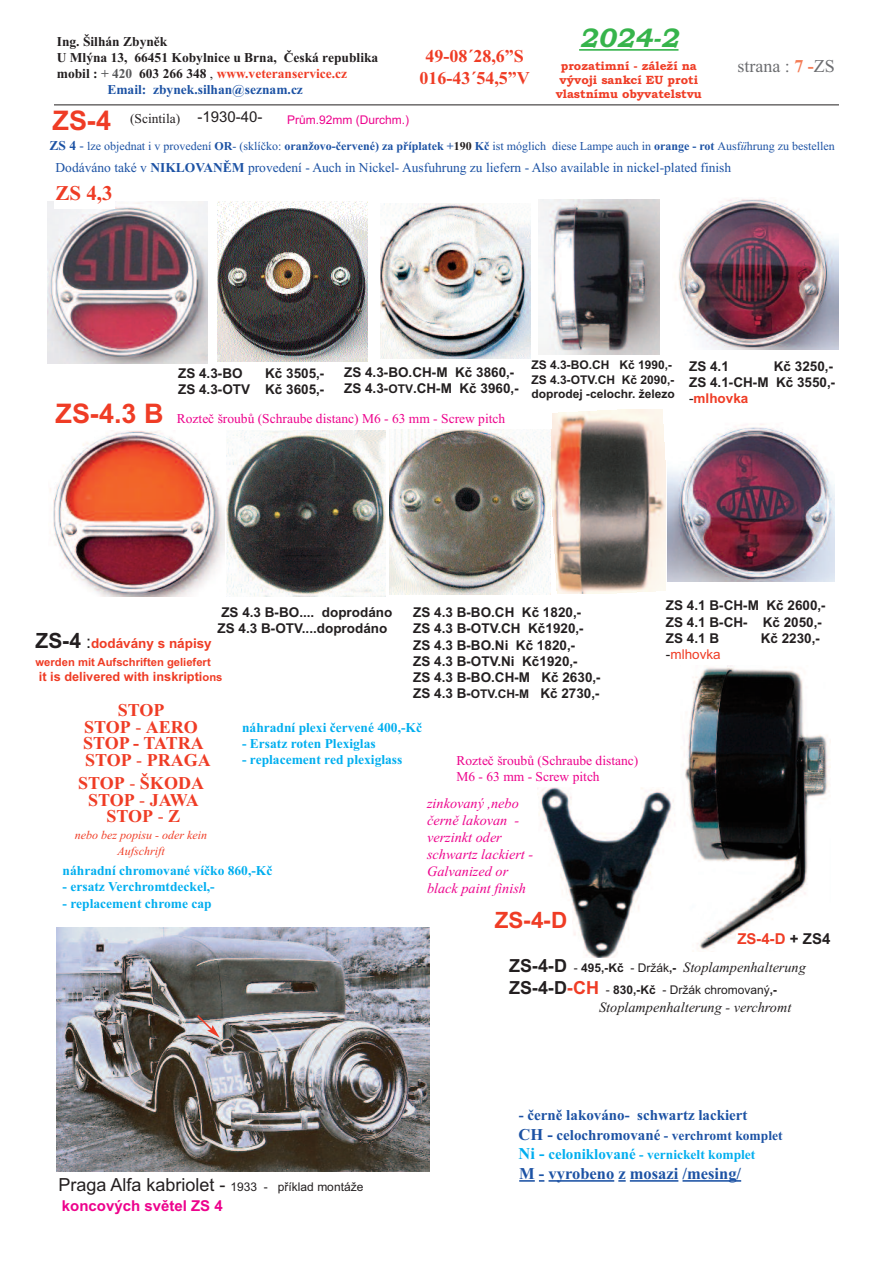
<style>
.page{position:relative;width:893px;height:1263px;background:#fff}
.page>*{position:absolute;margin:0;border:0;box-sizing:border-box;transform-origin:0 0}
.t1{font:700 27px "Arial";color:#ef3c25}
.t2{font:italic 700 27px "Bookman Old Style";color:#36b44b}
.t3{font:700 22.5px "Arial";color:#ef3c25}
.t4{font:700 21px "Times New Roman";color:#ef3c25}
.t5{font:700 18px/16.5px "Times New Roman";color:#ef3c25;text-align:center}
.t6{font:18px "Arial";color:#231f20}
.t7{font:18px "Times New Roman";color:#6c6d70}
.t8{font:700 16.5px "Times New Roman";color:#1c52a4}
.t9{font:700 15px "Times New Roman";color:#1c52a4}
.t10{font:700 15px "Arial";color:#ed028c}
.t11{font:700 15px "Arial";color:#ef3c25}
.t12{font:15px "Arial";color:#231f20}
.t13{font:italic 14.25px/17.1px "Times New Roman";color:#ed028c}
.t14{font:italic 14.25px "Times New Roman";color:#231f20}
.t15{font:700 13.5px/16.2px "Arial";color:#231f20}
.t16{font:700 13.5px/19.8px "Times New Roman";color:#00aeef}
.t17{font:13.5px "Times New Roman";color:#1c52a4}
.t18{font:13.5px/16.2px "Times New Roman";color:#ed028c}
.t19{font:700 13.5px "Times New Roman";color:#231f20}
.t20{font:700 13.5px "Times New Roman";color:#ef3c25}
.t21{font:700 13.5px "Times New Roman";color:#1c52a4}
.t22{font:700 13.5px "Arial";color:#ef3c25}
.t23{font:13.5px "Times New Roman";color:#231f20}
.t24{font:13.5px "Arial";color:#ef3c25}
.t25{font:700 12.75px "Arial";color:#ef3c25}
.t26{font:12px "Times New Roman";color:#1c52a4}
.t27{font:700 12px/14.4px "Arial";color:#231f20}
.t28{font:700 12px/14.4px "Bookman Old Style";color:#ef3c25;text-align:center}
.t29{font:12px "Arial";color:#231f20}
.t30{font:italic 12px/16.5px "Times New Roman";color:#ef3c25;text-align:center}
.t31{font:12px "Arial";color:#ed028c}
.t32{font:700 11.25px "Arial";color:#ef3c25}
.s1{color:#231f20}
.s2{color:#57585a}
.s3{font-weight:400;color:#231f20}
.s4{font-weight:700;color:#f47c56}
.s5{font-weight:700}
.s6{font-weight:700;font-size:13.5px}
.s7{font-size:13.5px}
.s8{font-weight:700;color:#231f20}
.s9{font-style:italic}
.s10{font-size:12px}
.s11{font-weight:400}
.s12{color:#ef3c25}
.s13{font-size:21px;color:#231f20}
.s14{font-weight:400;font-size:18px;color:#231f20}
.s15{font-size:11.25px}
.s16{font-family:"Arial";font-weight:700;font-style:normal;font-size:18px}
.s17{font-family:"Arial";font-style:normal;font-size:12px}
.s18{font-family:"Arial";font-weight:700;font-style:normal;font-size:12px}
.s19{font-weight:700;font-size:18px}
.s20{font-weight:700;font-size:18px;color:#ef3c25}
.s21{font-size:16.5px;color:#1c52a4}
.s22{font-size:15px;color:#1c52a4}
.s23{color:#1c52a4}
.s24{font-size:16.5px}
.s25{font-size:15px}
</style>
<div class="page">
<hr style="left:54px;top:104px;width:785px;height:1px;background:#231f20">
<img style="left:550px;top:410px;width:115px;height:184px">
<img style="left:380px;top:203px;width:151px;height:155px">
<img style="left:217px;top:201px;width:151px;height:160px">
<svg style="left:519px;top:1180px;width:25px;height:2px"></svg>
<hr style="left:549px;top:1180px;width:65px;height:2px;background:#1c52a4">
<svg style="left:618px;top:1180px;width:8px;height:2px"></svg>
<hr style="left:630px;top:1180px;width:48px;height:2px;background:#1c52a4">
<hr style="left:682px;top:1180px;width:59px;height:2px;background:#1c52a4">
<img style="left:389px;top:429px;width:161px;height:165px">
<img style="left:227px;top:431px;width:159px;height:165px">
<div style="left:175px;top:412px;width:377px;height:17px;background:#fff"></div>
<img style="left:682px;top:666px;width:148px;height:286px">
<img style="left:537px;top:787px;width:138px;height:171px">
<div style="left:493px;top:910px;width:79px;height:26px;background:#fff"></div>
<div style="left:736px;top:932px;width:103px;height:18px;background:#fff"></div>
<div style="left:426px;top:796px;width:112px;height:107px;background:#fff"></div>
<img style="left:48px;top:202px;width:160px;height:162px">
<img style="left:50px;top:431px;width:174px;height:166px">
<div style="left:54px;top:184px;width:61px;height:25px;background:#fff"></div>
<img style="left:539px;top:200px;width:120px;height:154px">
<img style="left:675px;top:198px;width:163px;height:152px">
<img style="left:668px;top:424px;width:166px;height:158px">
<img style="left:57px;top:927px;width:372px;height:245px">
<svg style="left:196px;top:1013px;width:24px;height:24px"></svg>
<hr style="left:579px;top:49px;width:99px;height:2px;background:#36b44b">
<p class="t19" style="left:57px;top:33px;width:112px">Ing. Šilhán Zbyněk</p>
<p class="t19" style="left:57px;top:49px;width:323px">U Mlýna 13, 66451 Kobylnice u Brna, Česká republika</p>
<p class="t20" style="left:57px;top:66px;width:292px"><span class="s1">mobil :</span> <span class="s2">+ 420</span> <span class="s1">603 266 348</span> <span class="s3">,</span> www.veteranservice.cz</p>
<p class="t21" style="left:107px;top:82px;width:197px">Email: zbynek.silhan@seznam.cz</p>
<h3 class="t5" style="left:419px;top:45px;width:112px;line-height:21.6px">49-08´28,6”S<br>016-43´54,5”V</h3>
<h1 class="t2" style="left:579px;top:21px;width:101px">2024-2</h1>
<p class="t28" style="left:556px;top:58px;width:148px">prozatimní - záleží na vývoji sankcí EU proti vlastnímu obyvatelstvu</p>
<h3 class="t7" style="left:737px;top:56px;width:99px">strana : <span class="s4">7 -</span>ZS</h3>
<h1 class="t1" style="left:52px;top:105px;width:60px">ZS-4</h1>
<p class="t12" style="left:198px;top:108px;width:67px">-1930-40-</p>
<p class="t23" style="left:130px;top:111px;width:52px">(Scintila)</p>
<p class="t17" style="left:55px;top:160px;width:677px">Dodáváno také v <span class="s5">NIKLOVANĚM</span> provedení - Auch in Nickel- Ausfuhrung zu liefern - Also available in nickel-plated finish</p>
<p class="t31" style="left:287px;top:113px;width:124px">Prům.92mm (Durchm.)</p>
<p class="t26" style="left:49px;top:139px;width:787px"><span class="s6">ZS 4</span> <span class="s7">-</span> lze objednat i v provedení <span class="s5">OR</span>- (sklíčko: <span class="s5">oranžovo-červené) za příplatek +</span><span class="s8">190</span> <span class="s5">Kč</span> ist móglich diese Lampe auch in <span class="s5">orange - rot</span> Ausf<span class="s9">ü</span>hrung zu bestellen</p>
<h3 class="t4" style="left:55px;top:180px;width:59px">ZS 4,3</h3>
<h1 class="t1" style="left:55px;top:397px;width:110px">ZS-4.3 B</h1>
<p class="t15" style="left:178px;top:365px;width:66px">ZS 4.3-BO</p>
<p class="t15" style="left:178px;top:365px;width:148px;text-align:right">Kč 3505,-<br>ZS 4.3-OTV Kč 3605,-</p>
<p class="t15" style="left:344px;top:364px;width:176px">ZS 4.3-BO.CH-M Kč 3860,-<br>ZS 4.3-<span class="s10">OTV</span>.CH-M Kč 3960,-</p>
<p class="t18" style="left:177px;top:410px;width:330px">Rozteč šroubů (Schraube distanc) M6 - 63 mm - Screw pitch</p>
<p class="t27" style="left:531px;top:358px;width:145px">ZS 4.3-BO.CH Kč 1990,-<br>ZS 4.3-OTV.CH Kč 2090,- doprodej -celochr. železo</p>
<p class="t15" style="left:689px;top:358px;width:148px;text-indent:85px">Kč 3250,-<br>ZS 4.1-CH-M Kč 3550,- <span class="s11">-</span><span class="s12">mlhovka</span></p>
<p class="t15" style="left:689px;top:358px;width:41px">ZS 4.1</p>
<p class="t15" style="left:218px;top:604px;width:176px">ZS 4.3 B-BO.... doprodáno<br>ZS 4.3 B-OTV....doprodáno</p>
<p class="t22" style="left:36px;top:635px;width:178px"><span class="s13">ZS-4</span> <span class="s14">:</span>dodávány s nápisy</p>
<p class="t32" style="left:36px;top:656px;width:177px">werden mit Aufschriften geliefert</p>
<p class="t25" style="left:39px;top:669px;width:185px">it is delivered with inskripti<span class="s15">ons</span></p>
<p class="t15" style="left:413px;top:604px;width:189px">ZS 4.3 B-BO.CH Kč 1820,-<br>ZS 4.3 B-OTV.CH Kč1920,-<br>ZS 4.3 B-BO.Ni Kč 1820,-<br>ZS 4.3 B-OTV.Ni Kč1920,-<br>ZS 4.3 B-BO.CH-M Kč 2630,-<br>ZS 4.3 B-<span class="s10">OTV.CH-M</span> Kč 2730,-</p>
<h3 class="t5" style="left:83px;top:702px;width:129px;text-align:left;text-indent:35px">STOP<br>STOP <span class="s11">-</span> AERO<br>STOP - TATRA<br>STOP <span class="s11">-</span> PRAGA</h3>
<p class="t16" style="left:242px;top:717px;width:181px">náhradní plexi červené 400,-Kč</p>
<p class="t16" style="left:242px;top:733px;width:135px">- Ersatz roten Plexiglas</p>
<p class="t16" style="left:242px;top:749px;width:162px">- replacement red plexiglass</p>
<p class="t18" style="left:456px;top:752px;width:183px">Rozteč šroubů (Schraube distanc)<br>M6 - 63 mm - Screw pitch</p>
<p class="t13" style="left:427px;top:794px;width:108px">zinkovaný ,nebo černě lakovan - verzinkt oder schwartz lackiert -<br>Galvanized or black paint finish</p>
<h3 class="t5" style="left:78px;top:775px;width:127px">STOP <span class="s11">-</span> ŠKODA<br>STOP <span class="s11">-</span> JAWA<br>STOP <span class="s11">-</span> Z</h3>
<p class="t30" style="left:75px;top:826px;width:134px">nebo bez popisu - oder kein<br>Aufschrift</p>
<p class="t16" style="left:63px;top:861px;width:211px">náhradní chromované víčko 860,-Kč</p>
<p class="t16" style="left:63px;top:877px;width:154px">- ersatz Verchromtdeckel,-</p>
<p class="t16" style="left:63px;top:893px;width:151px">- replacement chrome cap</p>
<h2 class="t3" style="left:495px;top:907px;width:74px">ZS-4-D</h2>
<p class="t15" style="left:666px;top:598px;width:161px">ZS 4.1 B-CH-M Kč 2600,-<br>ZS 4.1 B-CH- Kč 2050,-<br>ZS 4.1 B</p>
<p class="t15" style="left:761px;top:630px;width:61px">Kč 2230,-</p>
<p class="t24" style="left:666px;top:646px;width:56px"><span class="s1">-</span>mlhovka</p>
<p class="t11" style="left:737px;top:930px;width:94px">ZS-4-D <span class="s1">+ ZS4</span></p>
<h3 class="t6" style="left:58px;top:1174px;width:306px">Praga Alfa kabriolet - <span class="s10">1933 - příklad montáže</span></h3>
<p class="t10" style="left:62px;top:1197px;width:162px">koncových světel ZS 4</p>
<p class="t14" style="left:509px;top:959px;width:298px"><span class="s16">ZS-4-D</span> <span class="s17">-</span> <span class="s18">495,-Kč</span> <span class="s17">- Držák</span><span class="s18">,-</span> Stoplampenhalterung</p>
<p class="t29" style="left:509px;top:983px;width:270px"><span class="s19">ZS-4-D</span><span class="s20">-CH</span> - <span class="s5">830,-Kč</span> - Držák chromovaný<span class="s5">,-</span></p>
<p class="t14" style="left:599px;top:999px;width:194px">Stoplampenhalterung - verchromt</p>
<p class="t9" style="left:519px;top:1106px;width:230px">- černě lakováno- schwartz lackiert</p>
<p class="t16" style="left:518px;top:1125px;width:266px"><span class="s21">CH -</span> <span class="s22">celochromované</span> <span class="s23">- verchromt komplet<br></span><span class="s24">Ni -</span> <span class="s25">celoniklované</span> - vernickelt komplet</p>
<p class="t8" style="left:519px;top:1164px;width:223px">M - vyrobeno z mosazi /mesing/</p>
</div>
